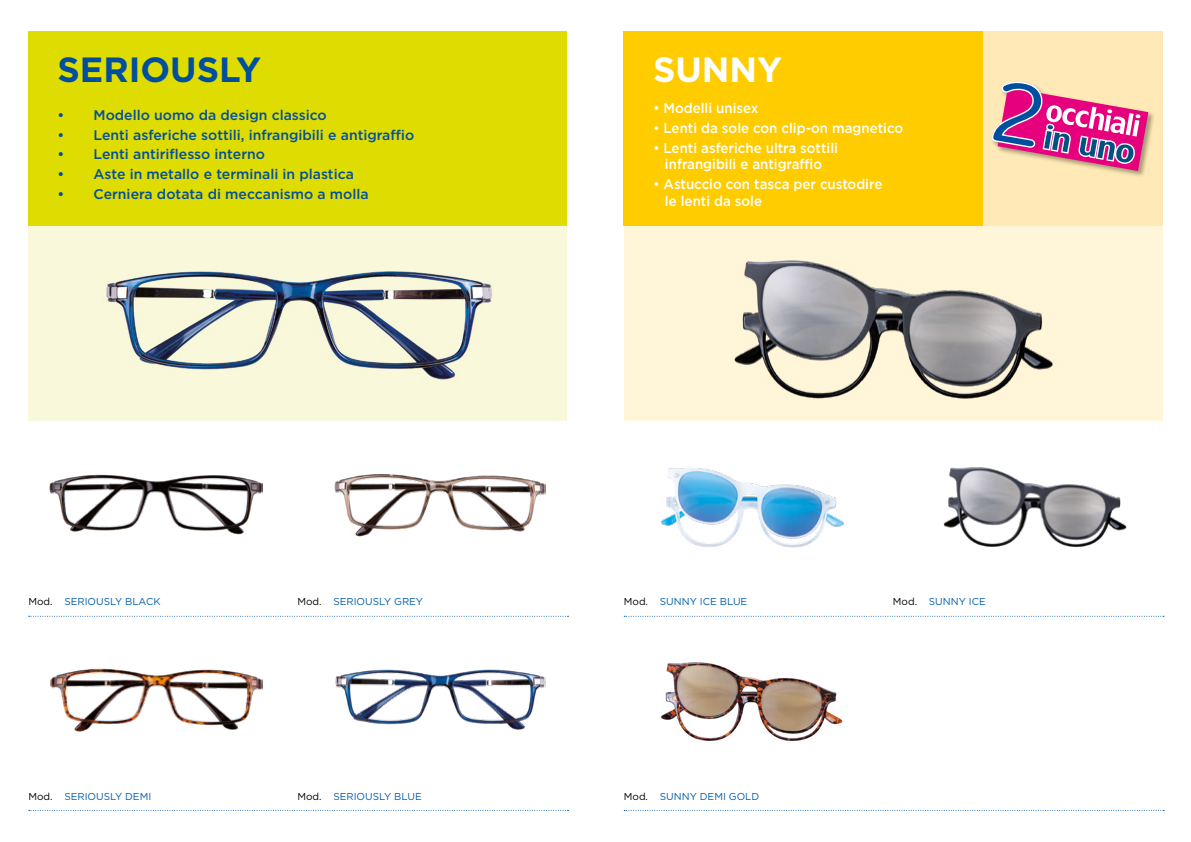
<style>
.page{position:relative;width:1191px;height:842px;background:#fff}
.page>*{position:absolute;margin:0;border:0;box-sizing:border-box;transform-origin:0 0}
.t1{font:700 35px "Gotham";color:#004f9f}
.t2{font:700 35px "Gotham";color:#fff}
.t3{font:500 14px "Gotham";color:#004f9f}
.t4{font:500 14px/16.8px "Gotham";color:#fff;text-align:center;scale:.95 1}
.t5{font:10px "Gotham";color:#005da9}
.s1{color:#000}
</style>
<div class="page">
<div style="left:28px;top:226px;width:539px;height:195px;background:#f9f8db"></div>
<div style="left:28px;top:31px;width:539px;height:195px;background:#dedc00"></div>
<img style="left:106px;top:271px;width:386px;height:109px">
<img style="left:50px;top:474px;width:212px;height:61px">
<img style="left:50px;top:666px;width:212px;height:65px">
<img style="left:334px;top:474px;width:212px;height:62px">
<img style="left:335px;top:669px;width:211px;height:61px">
<svg style="left:29px;top:616px;width:539px;height:1px"></svg>
<svg style="left:29px;top:810px;width:539px;height:1px"></svg>
<div style="left:624px;top:226px;width:538px;height:195px;background:#fff5d8"></div>
<div style="left:624px;top:31px;width:359px;height:195px;background:#fc0"></div>
<div style="left:983px;top:31px;width:179px;height:195px;background:#ffe9b7"></div>
<img style="left:734px;top:260px;width:319px;height:139px">
<img style="left:661px;top:468px;width:183px;height:80px">
<img style="left:661px;top:662px;width:182px;height:80px">
<img style="left:943px;top:467px;width:184px;height:81px">
<svg style="left:624px;top:616px;width:540px;height:1px"></svg>
<svg style="left:624px;top:810px;width:540px;height:1px"></svg>
<img style="left:1111px;top:112px;width:43px;height:64px">
<svg style="left:992px;top:81px;width:156px;height:90px"></svg>
<h1 class="t1" style="left:57px;top:46px;width:205px">SERIOUSLY</h1>
<p class="t3" style="left:57px;top:106px;width:271px">• Modello uomo da design classico</p>
<p class="t3" style="left:57px;top:126px;width:358px">• Lenti asferiche sottili, infrangibili e antigraffio</p>
<p class="t3" style="left:57px;top:145px;width:209px">• Lenti antiriflesso interno</p>
<p class="t3" style="left:57px;top:165px;width:298px">• Aste in metallo e terminali in plastica</p>
<p class="t3" style="left:57px;top:185px;width:312px">• Cerniera dotata di meccanismo a molla</p>
<h1 class="t2" style="left:653px;top:46px;width:131px">SUNNY</h1>
<p class="t4" style="left:653px;top:100px;width:113px">• Modelli unisex</p>
<p class="t4" style="left:653px;top:119px;width:265px">• Lenti da sole con clip-on magnetico</p>
<p class="t4" style="left:653px;top:139px;width:196px">• Lenti asferiche ultra sottili infrangibili e antigraffio</p>
<p class="t4" style="left:665px;top:175px;width:230px;text-align:left;text-indent:-12px">• Astuccio con tasca per custodire le lenti da sole</p>
<p class="t5" style="left:28px;top:595px;width:134px"><span class="s1">Mod.</span> SERIOUSLY BLACK</p>
<p class="t5" style="left:297px;top:595px;width:127px"><span class="s1">Mod.</span> SERIOUSLY GREY</p>
<p class="t5" style="left:624px;top:595px;width:125px"><span class="s1">Mod.</span> SUNNY ICE BLUE</p>
<p class="t5" style="left:893px;top:595px;width:94px"><span class="s1">Mod.</span> SUNNY ICE</p>
<p class="t5" style="left:28px;top:790px;width:124px"><span class="s1">Mod.</span> SERIOUSLY DEMI</p>
<p class="t5" style="left:297px;top:790px;width:126px"><span class="s1">Mod.</span> SERIOUSLY BLUE</p>
<p class="t5" style="left:624px;top:790px;width:137px"><span class="s1">Mod.</span> SUNNY DEMI GOLD</p>
</div>
